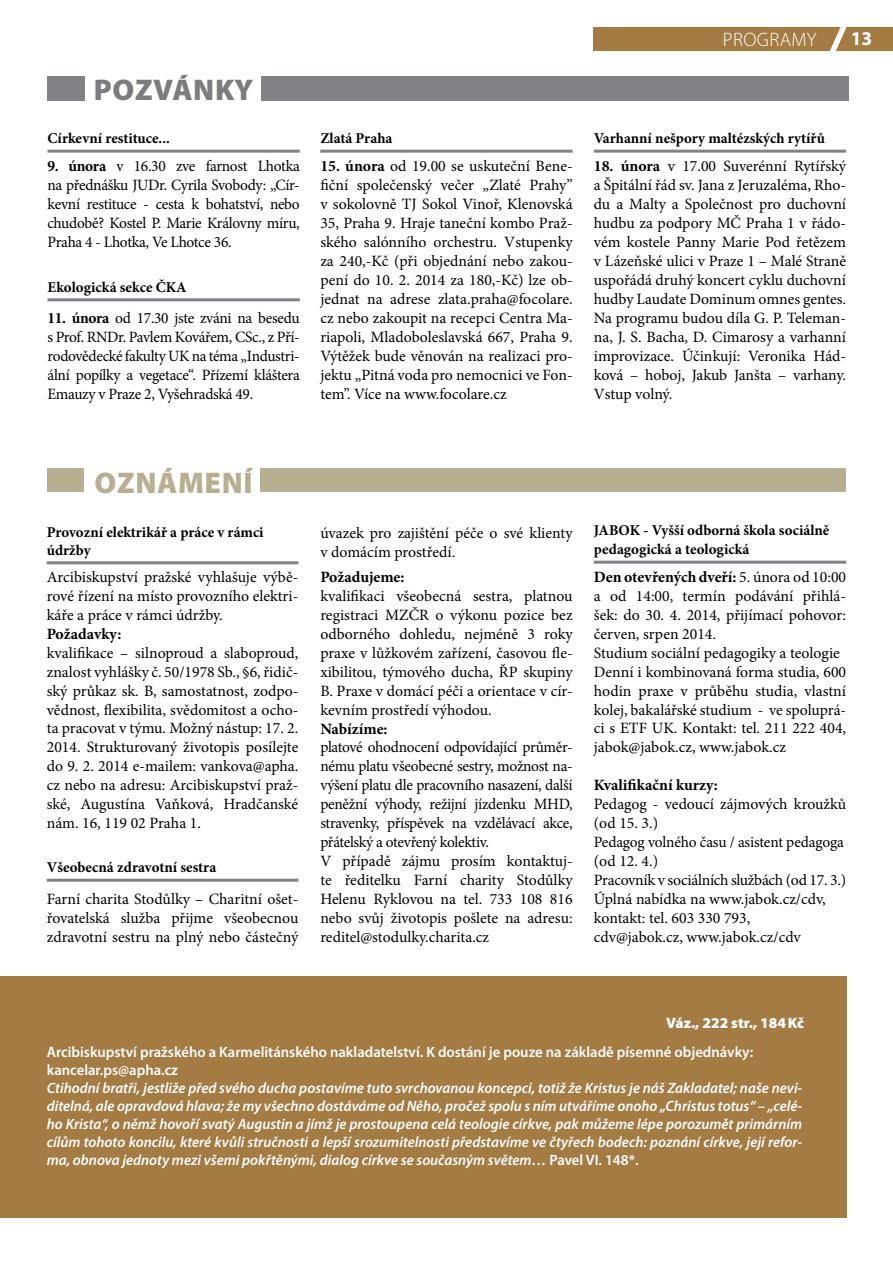
<style>
.page{position:relative;width:893px;height:1263px;background:#fff}
.page>*{position:absolute;margin:0;border:0;box-sizing:border-box;transform-origin:0 0}
.t1{font:900 30px "Myriad Pro";letter-spacing:.02em;color:#7b7c7f}
.t2{font:900 30px "Myriad Pro";letter-spacing:.02em;color:#b8ae91}
.t3{font:300 19.5px "Myriad Pro";letter-spacing:.02em;color:#fff}
.t4{font:700 19.5px "Myriad Pro";color:#fff}
.t5{font:15.75px/18.9px "Minion Pro";letter-spacing:-.005em;color:#000;text-align:justify}
.t6{font:700 15.75px "Minion Pro";color:#000}
.t7{font:italic 600 15px/18px "Myriad Pro";color:#fff;text-align:justify}
.t8{font:700 15px/18px "Minion Pro";color:#000}
.t9{font:600 15px/18px "Myriad Pro";color:#fff}
.t10{font:900 15px "Myriad Pro";color:#fff}
.s1{font-weight:700}
.s2{font-style:normal}
</style>
<div class="page">
<div style="left:0;top:977px;width:846px;height:241px;background:#a37b43"></div>
<div style="left:594px;top:27px;width:299px;height:24px;background:#a37b43"></div>
<svg style="left:830px;top:27px;width:17px;height:24px"></svg>
<div style="left:48px;top:77px;width:801px;height:24px;background:#808285"></div>
<div style="left:85px;top:61px;width:176px;height:44px;background:#fff"></div>
<div style="left:47px;top:468px;width:799px;height:24px;background:#b8ae91"></div>
<div style="left:84px;top:455px;width:175px;height:47px;background:#fff"></div>
<hr style="left:48px;top:150px;width:252px;height:3px;background:#808285">
<hr style="left:48px;top:298px;width:252px;height:3px;background:#808285">
<hr style="left:47px;top:561px;width:251px;height:3px;background:#808285">
<hr style="left:47px;top:879px;width:251px;height:3px;background:#808285">
<hr style="left:320px;top:150px;width:253px;height:3px;background:#808285">
<hr style="left:594px;top:561px;width:252px;height:3px;background:#808285">
<hr style="left:594px;top:150px;width:252px;height:3px;background:#808285">
<h1 class="t1" style="left:94px;top:70px;width:161px">POZVÁNKY</h1>
<p class="t8" style="left:48px;top:129px;width:124px">Církevní restituce...</p>
<p class="t5" style="left:48px;top:157px;width:254px"><span class="s1">9. února</span> v 16.30 zve farnost Lhotka na přednášku JUDr. Cyrila Svobody: „Cír&shy;kevní restituce - cesta k bohatství, nebo chudobě? Kostel P. Marie Královny míru, Praha 4 - Lhotka, Ve Lhotce 36.</p>
<p class="t8" style="left:48px;top:278px;width:141px">Ekologická sekce ČKA</p>
<p class="t5" style="left:48px;top:309px;width:254px"><span class="s1">11. února</span> od 17.30 jste zváni na besedu s Prof. RNDr. Pavlem Kovářem, CSc., z Pří&shy;rodovědecké fakulty UK na téma „Industri&shy;ální popílky a vegetace“. Přízemí kláštera Emauzy v Praze 2, Vyšehradská 49.</p>
<p class="t8" style="left:320px;top:129px;width:74px">Zlatá Praha</p>
<p class="t5" style="left:320px;top:157px;width:254px"><span class="s1">15. února</span> od 19.00 se uskuteční Bene&shy;fiční společenský večer „Zlaté Prahy” v sokolovně TJ Sokol Vinoř, Klenovská 35, Praha 9. Hraje taneční kombo Praž&shy;ského salónního orchestru. Vstupenky za 240,-Kč (při objednání nebo zakou&shy;pení do 10. 2. 2014 za 180,-Kč) lze ob&shy;jednat na adrese zlata.praha@focolare. cz nebo zakoupit na recepci Centra Ma&shy;riapoli, Mladoboleslavská 667, Praha 9.<br>Výtěžek bude věnován na realizaci pro&shy;jektu „Pitná voda pro nemocnici ve Fon&shy;tem”. Více na www.focolare.cz</p>
<p class="t3" style="left:723px;top:28px;width:95px">PROGRAMY</p>
<p class="t4" style="left:851px;top:26px;width:23px">13</p>
<p class="t8" style="left:594px;top:129px;width:233px">Varhanní nešpory maltézských rytířů</p>
<p class="t5" style="left:594px;top:157px;width:254px"><span class="s1">18. února</span> v 17.00 Suverénní Rytířský a Špitální řád sv. Jana z Jeruzaléma, Rho&shy;du a Malty a Společnost pro duchovní hudbu za podpory MČ Praha 1 v řádo&shy;vém kostele Panny Marie Pod řetězem v Lázeňské ulici v Praze 1 – Malé Straně uspořádá druhý koncert cyklu duchovní hudby Laudate Dominum omnes gentes.<br>Na programu budou díla G. P. Teleman&shy;na, J. S. Bacha, D. Cimarosy a varhanní improvizace. Účinkují: Veronika Hád&shy;ková – hoboj, Jakub Janšta – varhany.<br>Vstup volný.</p>
<h1 class="t2" style="left:95px;top:463px;width:159px">OZNÁMENÍ</h1>
<p class="t8" style="left:47px;top:523px;width:218px">Provozní elektrikář a práce v rámci údržby</p>
<p class="t5" style="left:47px;top:567px;width:253px">Arcibiskupství pražské vyhlašuje výbě&shy;rové řízení na místo provozního elektri&shy;káře a práce v rámci údržby.</p>
<p class="t6" style="left:47px;top:623px;width:76px">Požadavky:</p>
<p class="t5" style="left:47px;top:643px;width:253px">kvalifikace – silnoproud a slaboproud, znalost vyhlášky č. 50/1978 Sb., §6, řidič&shy;ský průkaz sk. B, samostatnost, zodpo&shy;vědnost, flexibilita, svědomitost a ocho&shy;ta pracovat v týmu. Možný nástup: 17. 2.<br>2014. Strukturovaný životopis posílejte do 9. 2. 2014 e-mailem: vankova@apha. cz nebo na adresu: Arcibiskupství praž&shy;ské, Augustína Vaňková, Hradčanské nám. 16, 119 02 Praha 1.</p>
<p class="t8" style="left:47px;top:858px;width:171px">Všeobecná zdravotní sestra</p>
<p class="t5" style="left:47px;top:889px;width:253px">Farní charita Stodůlky – Charitní ošet&shy;řovatelská služba přijme všeobecnou zdravotní sestru na plný nebo částečný</p>
<p class="t5" style="left:320px;top:523px;width:254px">úvazek pro zajištění péče o své klienty v domácím prostředí.</p>
<p class="t6" style="left:320px;top:566px;width:86px">Požadujeme:</p>
<p class="t5" style="left:320px;top:586px;width:254px">kvalifikaci všeobecná sestra, platnou registraci MZČR o výkonu pozice bez odborného dohledu, nejméně 3 roky praxe v lůžkovém zařízení, časovou fle&shy;xibilitou, týmového ducha, ŘP skupiny B. Praxe v domácí péči a orientace v cír&shy;kevním prostředí výhodou.</p>
<p class="t6" style="left:320px;top:717px;width:69px">Nabízíme:</p>
<p class="t5" style="left:320px;top:738px;width:254px;text-align:left">platové ohodnocení odpovídající průměr&shy;nému platu všeobecné sestry, možnost na&shy;výšení platu dle pracovního nasazení, další peněžní výhody, režijní jízdenku MHD, stravenky, příspěvek na vzdělávací akce, přátelský a otevřený kolektiv.<br>V případě zájmu prosím kontaktuj&shy;te ředitelku Farní charity Stodůlky Helenu Ryklovou na tel. 733 108 816 nebo svůj životopis pošlete na adresu: reditel@stodulky.charita.cz</p>
<p class="t8" style="left:594px;top:521px;width:237px;line-height:18.9px">JABOK - Vyšší odborná škola sociálně pedagogická a teologická</p>
<p class="t5" style="left:594px;top:567px;width:254px;text-align:left"><span class="s1">Den otevřených dveří:</span> 5. února od 10:00 a od 14:00, termín podávání přihlá&shy;šek: do 30. 4. 2014, přijímací pohovor: červen, srpen 2014.<br>Studium sociální pedagogiky a teologie Denní i kombinovaná forma studia, 600 hodin praxe v průběhu studia, vlastní kolej, bakalářské studium - ve spoluprá&shy;ci s ETF UK. Kontakt: tel. 211 222 404, jabok@jabok.cz, www.jabok.cz</p>
<p class="t6" style="left:594px;top:774px;width:126px">Kvalifikační kurzy:</p>
<p class="t5" style="left:594px;top:795px;width:254px;text-align:left">Pedagog - vedoucí zájmových kroužků (od 15. 3.)<br>Pedagog volného času / asistent pedagoga (od 12. 4.)<br>Pracovník v sociálních službách (od 17. 3.)<br>Úplná nabídka na www.jabok.cz/cdv, kontakt: tel. 603 330 793,<br>cdv@jabok.cz, www.jabok.cz/cdv</p>
<p class="t10" style="left:666px;top:1013px;width:139px">Váz., 222 str., 184Kč</p>
<p class="t9" style="left:47px;top:1042px;width:708px">Arcibiskupství pražského a Karmelitánského nakladatelství. K dostání je pouze na základě písemné objednávky: kancelar.ps@apha.cz</p>
<p class="t7" style="left:47px;top:1078px;width:757px">Ctihodní bratři, jestliže před svého ducha postavíme tuto svrchovanou koncepci, totiž že Kristus je náš Zakladatel; naše nevi&shy;ditelná, ale opravdová hlava; že my všechno dostáváme od Něho, pročež spolu s ním utváříme onoho „Christus totus“ – „celé&shy;ho Krista“, o němž hovoří svatý Augustin a jímž je prostoupena celá teologie církve, pak můžeme lépe porozumět primárním cílům tohoto koncilu, které kvůli stručnosti a lepší srozumitelnosti představíme ve čtyřech bodech: poznání církve, její refor&shy;ma, obnova jednoty mezi všemi pokřtěnými, dialog církve se současným světem… <span class="s2">Pavel VI. 148*.</span></p>
</div>
